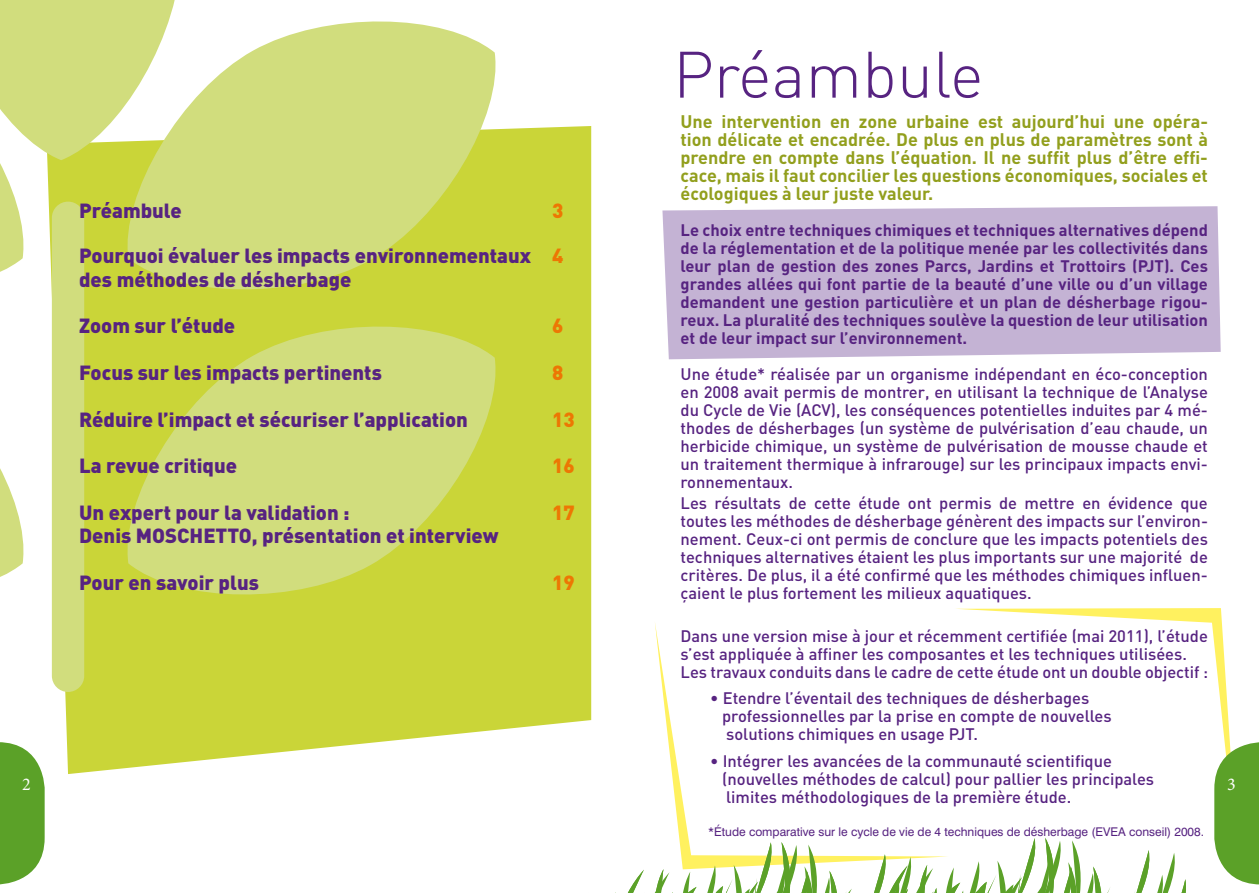
<style>
.page{position:relative;width:1259px;height:893px;background:#fff}
.page>*{position:absolute;margin:0;border:0;box-sizing:border-box;transform-origin:0 0}
.t1{font:300 64.5px "DIN";color:#572381}
.t2{font:900 20.25px/23.2px "DIN";color:#572381}
.t3{font:900 20.25px "DIN";color:#ed7703}
.t4{font:700 18px/18px "DIN";color:#929f1d;text-align:justify}
.t5{font:18px "Minion Pro";color:#fff}
.t6{font:500 16.5px/18px "DIN";color:#572381}
.t7{font:700 16.5px/18px "DIN";color:#572381;text-align:justify}
.t8{font:12px "Swiss 721 BT";color:#572381}
.s1{color:#ed7703}
</style>
<div class="page">
<svg style="left:956px;top:608px;width:274px;height:134px"></svg>
<svg style="left:655px;top:623px;width:34px;height:215px"></svg>
<div style="left:662px;top:206px;width:558px;height:153px;background:#c4b3d4"></div>
<svg style="left:1214px;top:742px;width:44px;height:142px;background:#73ae45"></svg>
<svg style="left:0;top:742px;width:45px;height:142px;background:#72ae46"></svg>
<svg style="left:51px;top:126px;width:540px;height:648px;background:#cfd94d"></svg>
<div style="left:52px;top:202px;width:32px;height:490px;background:#d1dd7d;border-radius:16px"></div>
<svg style="left:181px;top:21px;width:322px;height:279px;background:#d3de7a"></svg>
<svg style="left:120px;top:316px;width:383px;height:289px;background:#ceda64"></svg>
<svg style="left:0;top:0;width:181px;height:300px"></svg>
<svg style="left:0;top:468px;width:24px;height:109px"></svg>
<svg style="left:615px;top:838px;width:571px;height:55px"></svg>
<h1 class="t1" style="left:673px;top:35px;width:312px">Préambule</h1>
<p class="t4" style="left:680px;top:111px;width:529px">Une intervention en zone urbaine est aujourd’hui une opéra&shy;tion délicate et encadrée. De plus en plus de paramètres sont à prendre en compte dans l’équation. Il ne suffit plus d’être effi&shy;cace, mais il faut concilier les questions économiques, sociales et écologiques à leur juste valeur.</p>
<p class="t7" style="left:680px;top:220px;width:529px">Le choix entre techniques chimiques et techniques alternatives dépend de la réglementation et de la politique menée par les collectivités dans leur plan de gestion des zones Parcs, Jardins et Trottoirs (PJT). Ces grandes allées qui font partie de la beauté d’une ville ou d’un village demandent une gestion particulière et un plan de désherbage rigou&shy;reux. La pluralité des techniques soulève la question de leur utilisation et de leur impact sur l’environnement.</p>
<p class="t6" style="left:680px;top:364px;width:529px;text-align:justify">Une étude* réalisée par un organisme indépendant en éco-conception en 2008 avait permis de montrer, en utilisant la technique de l’Analyse du Cycle de Vie (ACV), les conséquences potentielles induites par 4 mé&shy;thodes de désherbages (un système de pulvérisation d’eau chaude, un herbicide chimique, un système de pulvérisation de mousse chaude et un traitement thermique à infrarouge) sur les principaux impacts envi&shy;ronnementaux.</p>
<p class="t6" style="left:680px;top:493px;width:529px;text-align:justify">Les résultats de cette étude ont permis de mettre en évidence que toutes les méthodes de désherbage génèrent des impacts sur l’environ&shy;nement. Ceux-ci ont permis de conclure que les impacts potentiels des techniques alternatives étaient les plus importants sur une majorité de critères. De plus, il a été confirmé que les méthodes chimiques influen&shy;çaient le plus fortement les milieux aquatiques.</p>
<p class="t6" style="left:680px;top:627px;width:529px">Dans une version mise à jour et récemment certifiée (mai 2011), l’étude s’est appliquée à affiner les composantes et les techniques utilisées.<br>Les travaux conduits dans le cadre de cette étude ont un double objectif :</p>
<p class="t6" style="left:722px;top:688px;width:391px;text-indent:-12px">• Etendre l’éventail des techniques de désherbages professionnelles par la prise en compte de nouvelles solutions chimiques en usage PJT.</p>
<p class="t6" style="left:722px;top:751px;width:433px;text-indent:-12px">• Intégrer les avancées de la communauté scientifique (nouvelles méthodes de calcul) pour pallier les principales limites méthodologiques de la première étude.</p>
<p class="t8" style="left:708px;top:824px;width:497px">*Étude comparative sur le cycle de vie de 4 techniques de désherbage (EVEA conseil) 2008.</p>
<p class="t2" style="left:79px;top:197px;width:104px">Préambule</p>
<p class="t3" style="left:552px;top:197px;width:13px">3</p>
<p class="t2" style="left:79px;top:243px;width:486px">Pourquoi évaluer les impacts environnementaux <span class="s1">4 </span>des méthodes de désherbage</p>
<p class="t2" style="left:79px;top:313px;width:158px">Zoom sur l’étude</p>
<p class="t3" style="left:552px;top:312px;width:13px">6</p>
<p class="t2" style="left:79px;top:360px;width:304px">Focus sur les impacts pertinents</p>
<p class="t3" style="left:552px;top:359px;width:13px">8</p>
<p class="t2" style="left:79px;top:406px;width:390px">Réduire l’impact et sécuriser l’application</p>
<p class="t3" style="left:552px;top:406px;width:24px">13</p>
<p class="t2" style="left:79px;top:453px;width:160px">La revue critique</p>
<p class="t3" style="left:552px;top:452px;width:24px">16</p>
<p class="t2" style="left:79px;top:500px;width:272px">Un expert pour la validation :</p>
<p class="t3" style="left:552px;top:499px;width:24px">17</p>
<p class="t2" style="left:79px;top:523px;width:421px">Denis MOSCHETTO, présentation et interview</p>
<p class="t2" style="left:79px;top:570px;width:181px">Pour en savoir plus</p>
<p class="t3" style="left:552px;top:569px;width:24px">19</p>
<p class="t5" style="left:22px;top:772px;width:10px">2</p>
<p class="t5" style="left:1227px;top:772px;width:10px">3</p>
</div>
